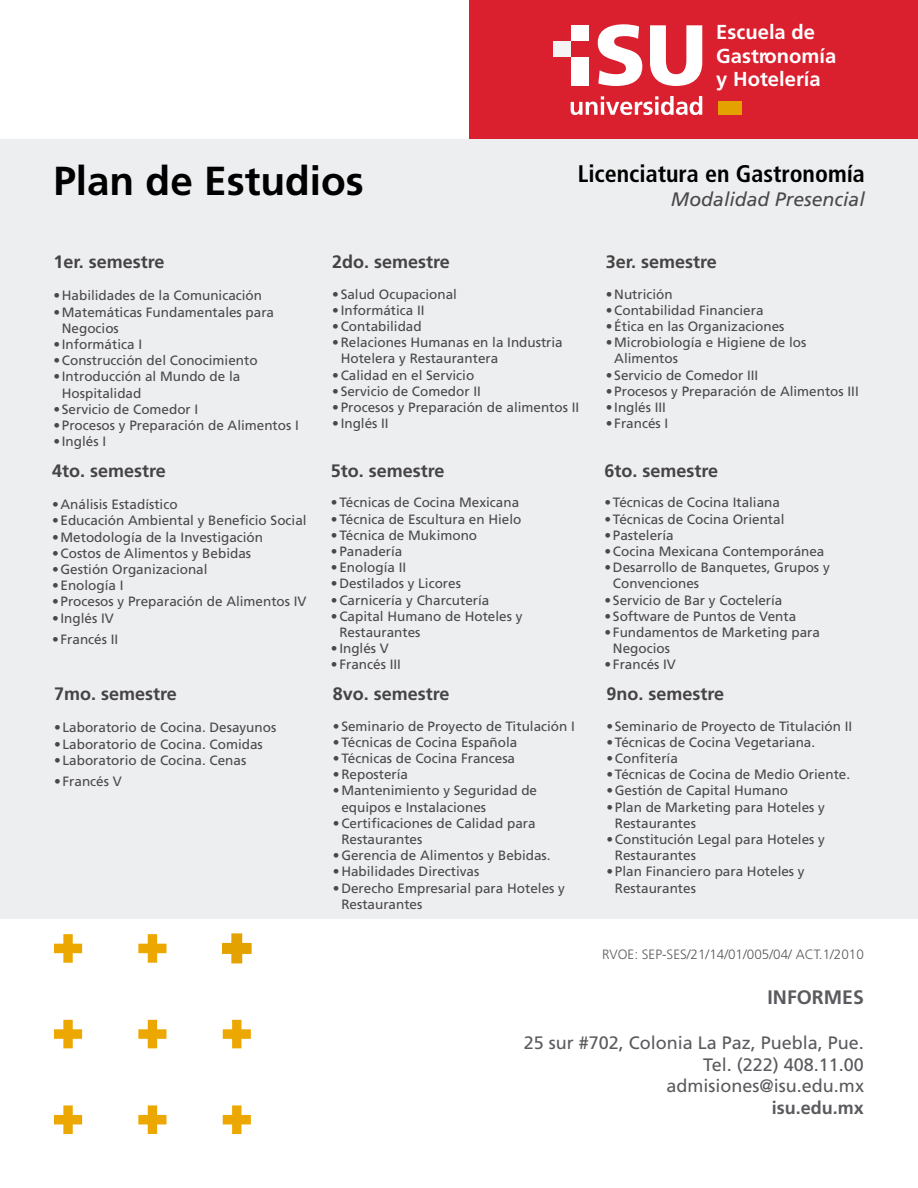
<style>
.page{position:relative;width:918px;height:1188px;background:#fff}
.page>*{position:absolute;margin:0;border:0;box-sizing:border-box;transform-origin:0 0}
.t1{font:700 40.5px "Frutiger LT Std";color:#000}
.t2{font:700 condensed 24px "Frutiger LT Std";color:#000}
.t3{font:700 20.25px/23.2px "Frutiger LT Std";color:#fff}
.t4{font:italic 19.5px "Frutiger LT Std";color:#4a484a}
.t5{font:700 19.5px "Frutiger LT Std";color:#5b5b5f}
.t6{font:700 18px "Frutiger LT Std";color:#454344}
.t7{font:18px/21.6px "Frutiger LT Std";color:#5b5b5f;text-align:right}
.t8{font:700 18px "Frutiger LT Std";color:#5b5b5f}
.t9{font:13.5px/16.2px "Frutiger LT Std";color:#4a484a}
.t10{font:300 13.5px "Frutiger LT Std";color:#5b5b5f}
</style>
<div class="page">
<div style="left:469px;top:0;width:449px;height:139px;background:#da1f2e"></div>
<div style="left:0;top:139px;width:918px;height:779px;background:#edeef0"></div>
<svg style="left:54px;top:1105px;width:28px;height:29px"></svg>
<svg style="left:54px;top:1020px;width:28px;height:28px"></svg>
<svg style="left:54px;top:934px;width:28px;height:29px"></svg>
<svg style="left:138px;top:1105px;width:28px;height:29px"></svg>
<svg style="left:138px;top:1020px;width:28px;height:28px"></svg>
<svg style="left:138px;top:934px;width:28px;height:29px"></svg>
<svg style="left:223px;top:1105px;width:28px;height:29px"></svg>
<svg style="left:223px;top:1020px;width:28px;height:28px"></svg>
<svg style="left:222px;top:933px;width:30px;height:31px"></svg>
<svg style="left:598px;top:24px;width:44px;height:62px"></svg>
<svg style="left:650px;top:25px;width:52px;height:61px"></svg>
<div style="left:553px;top:41px;width:18px;height:16px;background:#f3f4f3"></div>
<div style="left:571px;top:25px;width:18px;height:16px;background:#fff"></div>
<div style="left:571px;top:57px;width:18px;height:29px;background:#fff"></div>
<svg style="left:571px;top:96px;width:131px;height:19px"></svg>
<div style="left:718px;top:102px;width:24px;height:13px;background:#e3a200"></div>
<h1 class="t1" style="left:53px;top:157px;width:312px">Plan de Estudios</h1>
<h3 class="t3" style="left:716px;top:21px;width:121px">Escuela de<br>Gastronomía y Hotelería</h3>
<h2 class="t2" style="left:578px;top:160px;width:289px">Licenciatura en Gastronomía</h2>
<h3 class="t4" style="left:671px;top:187px;width:195px">Modalidad Presencial</h3>
<h3 class="t6" style="left:53px;top:251px;width:113px">1er. semestre</h3>
<p class="t9" style="left:53px;top:288px;width:210px">•Habilidades de la Comunicación</p>
<p class="t9" style="left:62px;top:304px;width:214px;text-indent:-9px">•Matemáticas Fundamentales para<br>Negocios</p>
<p class="t9" style="left:53px;top:336px;width:90px">• Informática I</p>
<p class="t9" style="left:53px;top:352px;width:206px">•Construcción del Conocimiento</p>
<p class="t9" style="left:62px;top:369px;width:180px;text-indent:-9px">• Introducción al Mundo de la<br>Hospitalidad</p>
<p class="t9" style="left:53px;top:401px;width:147px">• Servicio de Comedor I</p>
<p class="t9" style="left:53px;top:417px;width:247px">•Procesos y Preparación de Alimentos I</p>
<p class="t9" style="left:53px;top:433px;width:54px">• Inglés I</p>
<h3 class="t6" style="left:52px;top:460px;width:115px">4to. semestre</h3>
<p class="t9" style="left:52px;top:496px;width:127px">•Análisis Estadístico</p>
<p class="t9" style="left:52px;top:513px;width:256px">•Educación Ambiental y Beneficio Social</p>
<p class="t9" style="left:52px;top:529px;width:213px">•Metodología de la Investigación</p>
<p class="t9" style="left:52px;top:545px;width:201px">•Costos de Alimentos y Bebidas</p>
<p class="t9" style="left:52px;top:561px;width:157px">•Gestión Organizacional</p>
<p class="t9" style="left:52px;top:577px;width:73px">•Enología I</p>
<p class="t9" style="left:52px;top:594px;width:256px">•Procesos y Preparación de Alimentos IV</p>
<p class="t9" style="left:52px;top:610px;width:63px">• Inglés IV</p>
<p class="t9" style="left:52px;top:631px;width:68px">• Francés II</p>
<h3 class="t6" style="left:54px;top:683px;width:124px">7mo. semestre</h3>
<p class="t9" style="left:54px;top:720px;width:224px">• Laboratorio de Cocina. Desayunos</p>
<p class="t9" style="left:54px;top:736px;width:210px">• Laboratorio de Cocina. Comidas</p>
<p class="t9" style="left:54px;top:752px;width:194px">• Laboratorio de Cocina. Cenas</p>
<p class="t9" style="left:54px;top:774px;width:69px">• Francés V</p>
<h3 class="t6" style="left:332px;top:251px;width:119px">2do. semestre</h3>
<p class="t9" style="left:332px;top:286px;width:126px">• Salud Ocupacional</p>
<p class="t9" style="left:332px;top:302px;width:94px">• Informática II</p>
<p class="t9" style="left:332px;top:318px;width:91px">•Contabilidad</p>
<p class="t9" style="left:341px;top:334px;width:224px;text-indent:-9px">•Relaciones Humanas en la Industria<br>Hotelera y Restaurantera</p>
<p class="t9" style="left:332px;top:367px;width:144px">•Calidad en el Servicio</p>
<p class="t9" style="left:332px;top:383px;width:150px">• Servicio de Comedor II</p>
<p class="t9" style="left:332px;top:399px;width:249px">•Procesos y Preparación de alimentos II</p>
<p class="t9" style="left:332px;top:415px;width:58px">• Inglés II</p>
<h3 class="t6" style="left:331px;top:460px;width:115px">5to. semestre</h3>
<p class="t9" style="left:331px;top:495px;width:190px">•Técnicas de Cocina Mexicana</p>
<p class="t9" style="left:331px;top:511px;width:192px">•Técnica de Escultura en Hielo</p>
<p class="t9" style="left:331px;top:527px;width:148px">•Técnica de Mukimono</p>
<p class="t9" style="left:331px;top:543px;width:73px">•Panadería</p>
<p class="t9" style="left:331px;top:559px;width:77px">•Enología II</p>
<p class="t9" style="left:331px;top:576px;width:132px">•Destilados y Licores</p>
<p class="t9" style="left:331px;top:592px;width:160px">•Carnicería y Charcutería</p>
<p class="t9" style="left:339px;top:608px;width:185px;text-indent:-9px">•Capital Humano de Hoteles y<br>Restaurantes</p>
<p class="t9" style="left:331px;top:640px;width:60px">• Inglés V</p>
<p class="t9" style="left:331px;top:657px;width:72px">• Francés III</p>
<h3 class="t6" style="left:333px;top:683px;width:118px">8vo. semestre</h3>
<p class="t9" style="left:333px;top:718px;width:244px">• Seminario de Proyecto de Titulación I</p>
<p class="t9" style="left:333px;top:734px;width:186px">•Técnicas de Cocina Española</p>
<p class="t9" style="left:333px;top:750px;width:184px">•Técnicas de Cocina Francesa</p>
<p class="t9" style="left:333px;top:766px;width:77px">•Repostería</p>
<p class="t9" style="left:341px;top:783px;width:197px;text-indent:-9px">•Mantenimiento y Seguridad de equipos e Instalaciones</p>
<p class="t9" style="left:341px;top:815px;width:196px;text-indent:-9px">•Certificaciones de Calidad para<br>Restaurantes</p>
<p class="t9" style="left:333px;top:847px;width:219px">•Gerencia de Alimentos y Bebidas.</p>
<p class="t9" style="left:333px;top:864px;width:148px">•Habilidades Directivas</p>
<p class="t9" style="left:341px;top:880px;width:225px;text-indent:-9px">•Derecho Empresarial para Hoteles y<br>Restaurantes</p>
<h3 class="t6" style="left:606px;top:251px;width:113px">3er. semestre</h3>
<p class="t9" style="left:606px;top:286px;width:69px">•Nutrición</p>
<p class="t9" style="left:606px;top:302px;width:159px">•Contabilidad Financiera</p>
<p class="t9" style="left:606px;top:318px;width:180px">•Ética en las Organizaciones</p>
<p class="t9" style="left:614px;top:334px;width:194px;text-indent:-9px">•Microbiología e Higiene de los<br>Alimentos</p>
<p class="t9" style="left:606px;top:367px;width:154px">• Servicio de Comedor III</p>
<p class="t9" style="left:606px;top:383px;width:255px">•Procesos y Preparación de Alimentos III</p>
<p class="t9" style="left:606px;top:399px;width:62px">• Inglés III</p>
<p class="t9" style="left:606px;top:415px;width:64px">• Francés I</p>
<h3 class="t6" style="left:604px;top:460px;width:115px">6to. semestre</h3>
<p class="t9" style="left:604px;top:495px;width:177px">•Técnicas de Cocina Italiana</p>
<p class="t9" style="left:604px;top:511px;width:182px">•Técnicas de Cocina Oriental</p>
<p class="t9" style="left:604px;top:527px;width:71px">•Pastelería</p>
<p class="t9" style="left:604px;top:543px;width:222px">•Cocina Mexicana Contemporánea</p>
<p class="t9" style="left:613px;top:559px;width:218px;text-indent:-9px">•Desarrollo de Banquetes, Grupos y<br>Convenciones</p>
<p class="t9" style="left:604px;top:592px;width:180px">• Servicio de Bar y Coctelería</p>
<p class="t9" style="left:604px;top:608px;width:193px">• Software de Puntos de Venta</p>
<p class="t9" style="left:613px;top:624px;width:209px;text-indent:-9px">• Fundamentos de Marketing para<br>Negocios</p>
<p class="t9" style="left:604px;top:657px;width:73px">• Francés IV</p>
<h3 class="t6" style="left:606px;top:683px;width:119px">9no. semestre</h3>
<p class="t9" style="left:606px;top:718px;width:247px">• Seminario de Proyecto de Titulación II</p>
<p class="t9" style="left:606px;top:734px;width:210px">•Técnicas de Cocina Vegetariana.</p>
<p class="t9" style="left:606px;top:750px;width:73px">•Confitería</p>
<p class="t9" style="left:606px;top:766px;width:245px">•Técnicas de Cocina de Medio Oriente.</p>
<p class="t9" style="left:606px;top:783px;width:183px">•Gestión de Capital Humano</p>
<p class="t9" style="left:615px;top:799px;width:212px;text-indent:-9px">•Plan de Marketing para Hoteles y<br>Restaurantes</p>
<p class="t9" style="left:615px;top:831px;width:212px;text-indent:-9px">•Constitución Legal para Hoteles y<br>Restaurantes</p>
<p class="t9" style="left:615px;top:864px;width:191px;text-indent:-9px">•Plan Financiero para Hoteles y<br>Restaurantes</p>
<p class="t10" style="left:602px;top:947px;width:263px">RVOE: SEP-SES/21/14/01/005/04/ ACT.1/2010</p>
<h3 class="t5" style="left:768px;top:986px;width:98px">INFORMES</h3>
<h3 class="t7" style="left:524px;top:1032px;width:342px">25 sur #702, Colonia La Paz, Puebla, Pue.<br>Tel. (222) 408.11.00 admisiones@isu.edu.mx</h3>
<h3 class="t8" style="left:772px;top:1097px;width:94px">isu.edu.mx</h3>
</div>
